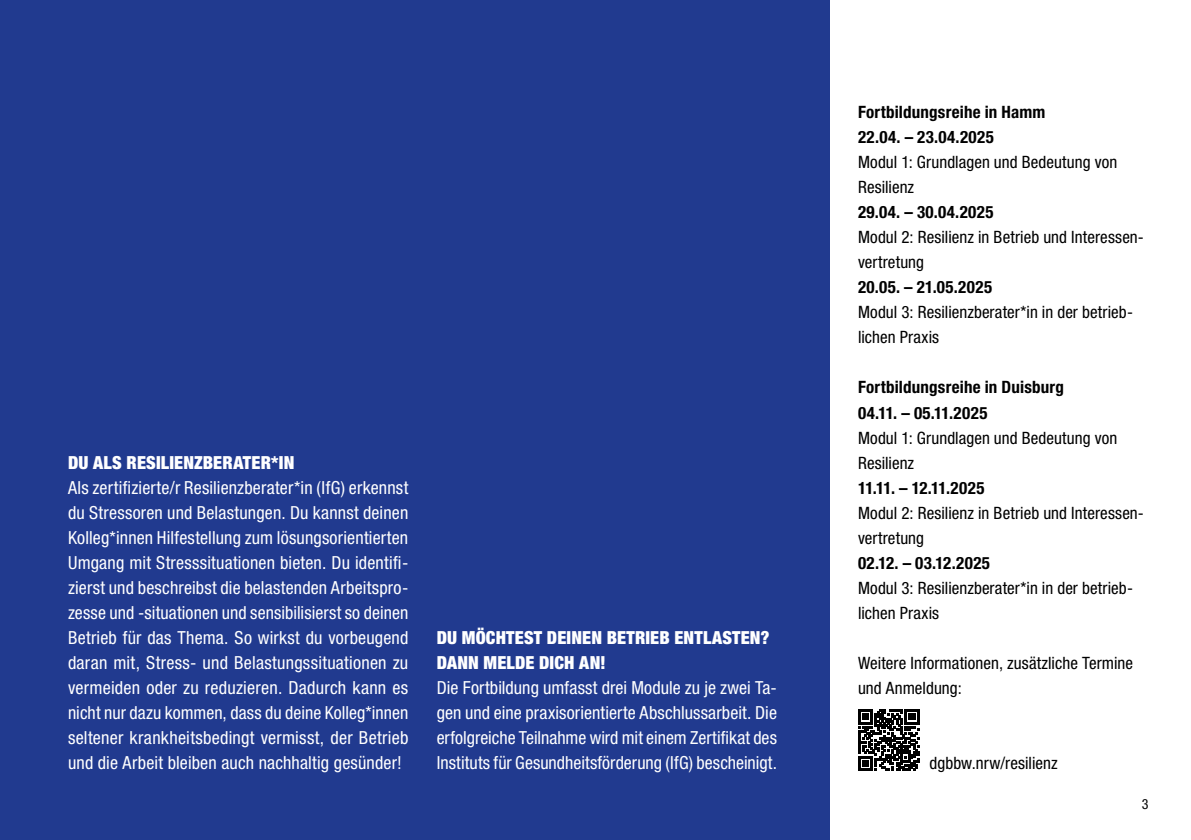
<style>
.page{position:relative;width:1191px;height:840px;background:#fff}
.page>*{position:absolute;margin:0;border:0;box-sizing:border-box;transform-origin:0 0}
.Fließtext_weiß{font:condensed 18px/25px "Helvetica Neue LT Pro";letter-spacing:.005em;color:#fff;text-align:justify}
.Headline_Aufzählung_oSPSP{font:900 condensed 18px/25px "Helvetica Neue LT Pro";letter-spacing:.01em;color:#fff}
.Headline_Aufzählung{font:900 condensed 18px "Helvetica Neue LT Pro";letter-spacing:.01em;color:#fff}
.Infobox_Fließtext{font:condensed 17px/25px "Helvetica Neue LT Pro";letter-spacing:.005em;color:#000}
.Infobox_Headline{font:700 condensed 17px "Helvetica Neue LT Pro";letter-spacing:.015em;color:#000}
.Infobox_Headline-2{font:700 condensed 17px "Helvetica Neue LT Pro";letter-spacing:-.035em;color:#000}
.t1{font:condensed 14px "Helvetica Neue LT Pro";color:#000}
</style>
<div class="page">
<div style="left:0;top:0;width:829px;height:839px;background:#213a8f"></div>
<svg style="left:858px;top:709px;width:61px;height:61px"></svg>
<p class="Headline_Aufzählung" style="left:68px;top:451px;width:228px">DU ALS RESILIENZBERATER*IN</p>
<p class="Fließtext_weiß" style="left:68px;top:474px;width:342px">Als zertifizierte/r Resilienzberater*in (IfG) erkennst du Stressoren und Belastungen. Du kannst deinen Kolleg*innen Hilfestellung zum lösungsorientierten Umgang mit Stresssituationen bieten. Du identifi&shy;zierst und beschreibst die belastenden Arbeitspro&shy;zesse und -situationen und sensibilisierst so deinen Betrieb für das Thema. So wirkst du vorbeugend daran mit, Stress- und Belastungssituationen zu vermeiden oder zu reduzieren. Dadurch kann es nicht nur dazu kommen, dass du deine Kolleg*innen seltener krankheitsbedingt vermisst, der Betrieb und die Arbeit bleiben auch nachhaltig gesünder!</p>
<p class="Headline_Aufzählung_oSPSP" style="left:437px;top:624px;width:334px">DU MÖCHTEST DEINEN BETRIEB ENTLASTEN?<br>DANN MELDE DICH AN!</p>
<p class="Fließtext_weiß" style="left:437px;top:674px;width:342px">Die Fortbildung umfasst drei Module zu je zwei Ta&shy;gen und eine praxisorientierte Abschlussarbeit. Die erfolgreiche Teilnahme wird mit einem Zertifikat des Instituts für Gesundheitsförderung (IfG) bescheinigt.</p>
<p class="Infobox_Headline" style="left:858px;top:102px;width:189px">Fortbildungsreihe in Hamm</p>
<p class="Infobox_Headline" style="left:858px;top:127px;width:137px">22.04. – 23.04.2025</p>
<p class="Infobox_Fließtext" style="left:858px;top:149px;width:261px">Modul 1: Grundlagen und Bedeutung von<br>Resilienz</p>
<p class="Infobox_Headline" style="left:858px;top:202px;width:137px">29.04. – 30.04.2025</p>
<p class="Infobox_Fließtext" style="left:858px;top:224px;width:286px">Modul 2: Resilienz in Betrieb und Interessen&shy;vertretung</p>
<p class="Infobox_Headline" style="left:858px;top:277px;width:136px">20.05. – 21.05.2025</p>
<p class="Infobox_Fließtext" style="left:858px;top:299px;width:276px">Modul 3: Resilienzberater*in in der betrieb&shy;lichen Praxis</p>
<p class="Infobox_Headline" style="left:858px;top:377px;width:207px">Fortbildungsreihe in Duisburg</p>
<p class="Infobox_Headline" style="left:858px;top:402px;width:131px">04.11. – 05.11.2025</p>
<p class="Infobox_Fließtext" style="left:858px;top:424px;width:261px">Modul 1: Grundlagen und Bedeutung von<br>Resilienz</p>
<p class="Infobox_Headline-2" style="left:858px;top:477px;width:128px">11.11. – 12.11.2025</p>
<p class="Infobox_Fließtext" style="left:858px;top:499px;width:286px">Modul 2: Resilienz in Betrieb und Interessen&shy;vertretung</p>
<p class="Infobox_Headline" style="left:858px;top:552px;width:134px">02.12. – 03.12.2025</p>
<p class="Infobox_Fließtext" style="left:858px;top:574px;width:276px">Modul 3: Resilienzberater*in in der betrieb&shy;lichen Praxis</p>
<p class="Infobox_Fließtext" style="left:858px;top:649px;width:277px">Weitere Informationen, zusätzliche Termine und Anmeldung:</p>
<p class="Infobox_Fließtext" style="left:929px;top:749px;width:130px">dgbbw.nrw/resilienz</p>
<p class="t1" style="left:1141px;top:795px;width:8px">3</p>
</div>
